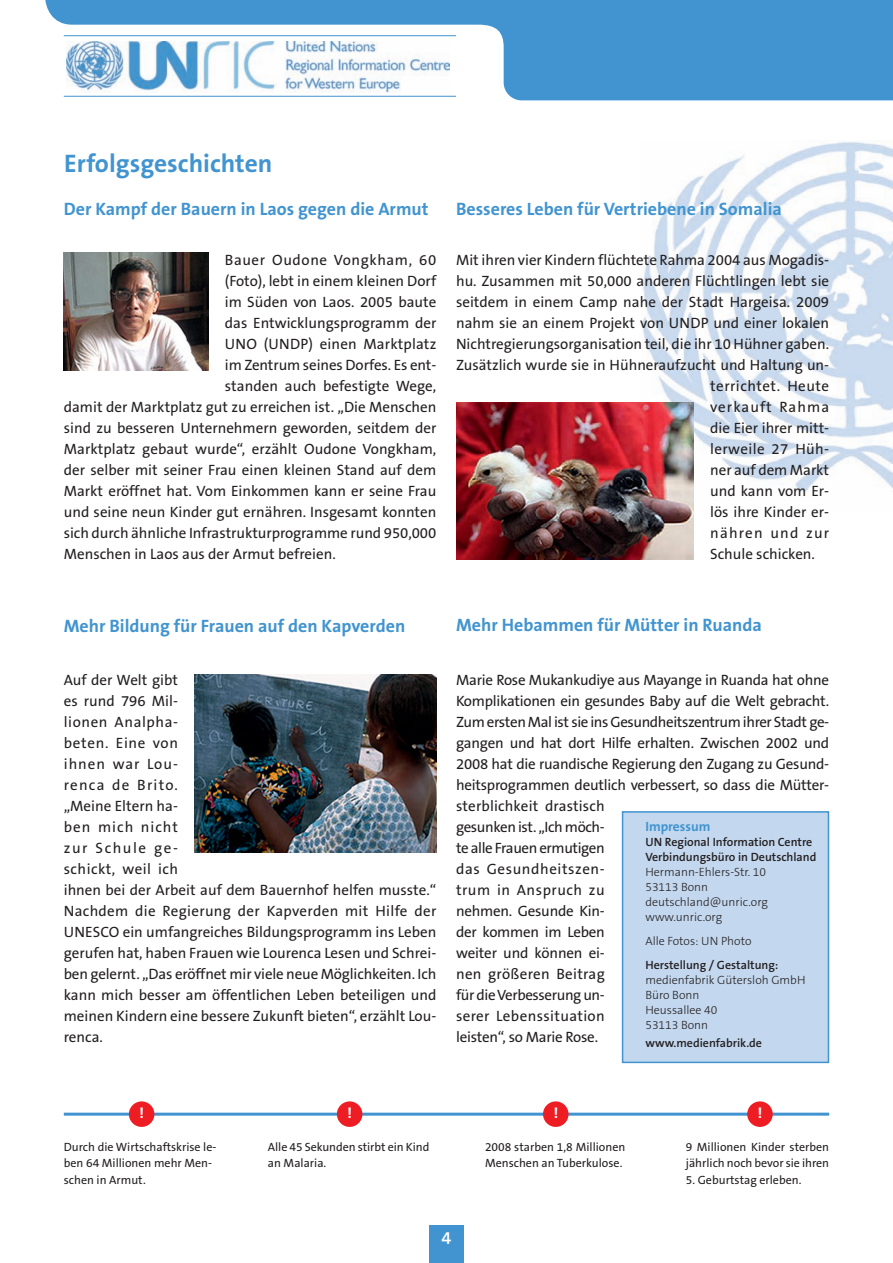
<style>
.page{position:relative;width:893px;height:1263px;background:#fff}
.page>*{position:absolute;margin:0;border:0;box-sizing:border-box;transform-origin:0 0}
.t1{font:700 25.5px "The Sans B7";color:#4194d0}
.t2{font:700 18px "The Sans B7";color:#4194d0}
.t3{font:600 18px "The Sans B6";color:#fff}
.t4{font:15px/21px "The Sans B5 Plain";color:#231f20}
.t5{font:15px "The Sans B5 Plain";letter-spacing:.04em;color:#231f20}
.t6{font:15px "The Sans B5 Plain";letter-spacing:.03em;color:#231f20}
.t7{font:15px "The Sans B5 Plain";letter-spacing:.025em;color:#231f20}
.t8{font:15px "The Sans B5 Plain";letter-spacing:.07em;color:#231f20}
.t9{font:15px "The Sans B5 Plain";letter-spacing:.08em;color:#231f20}
.t10{font:700 15px "Frutiger LT";color:#fff}
.t11{font:700 13.5px "The Sans B7";color:#4194d0}
.t12{font:12px/16.5px "The Sans B5 Plain";color:#231f20}
.t13{font:300 12px/15px "The Sans B3";color:#231f20}
.t14{font:600 12px/15px "The Sans B6";color:#231f20}
</style>
<div class="page">
<img style="left:642px;top:142px;width:251px;height:350px">
<div style="left:429px;top:1225px;width:34px;height:38px;background:#4194d0"></div>
<svg style="left:518px;top:100px;width:375px;height:1px"></svg>
<div style="left:45px;top:0;width:848px;height:100px;background:#4194d0"></div>
<div style="left:0;top:26px;width:470px;height:90px;background:#fff"></div>
<img style="left:67px;top:41px;width:382px;height:52px">
<hr style="left:64px;top:1113px;width:765px;height:3px;background:#4194d0">
<div style="left:129px;top:1101px;width:25px;height:26px;background:#ee1d23;border-radius:50%"></div>
<div style="left:337px;top:1101px;width:25px;height:26px;background:#ee1d23;border-radius:50%"></div>
<div style="left:747px;top:1101px;width:26px;height:26px;background:#ee1d23;border-radius:50%"></div>
<hr style="left:64px;top:35px;width:392px;height:1px;background:#4194d0">
<hr style="left:64px;top:96px;width:392px;height:1px;background:#4194d0">
<div style="left:543px;top:1101px;width:25px;height:26px;background:#ee1d23;border-radius:50%"></div>
<img style="left:195px;top:674px;width:242px;height:179px">
<img style="left:64px;top:252px;width:144px;height:118px">
<img style="left:456px;top:402px;width:238px;height:157px">
<div style="left:623px;top:813px;width:205px;height:249px;background:#c3d7ee"></div>
<div style="left:622px;top:811px;width:207px;height:252px;border:2px solid #4194d0"></div>
<h1 class="t1" style="left:64px;top:150px;width:210px">Erfolgsgeschichten</h1>
<p class="t2" style="left:64px;top:200px;width:366px">Der Kampf der Bauern in Laos gegen die Armut</p>
<p class="t5" style="left:225px;top:252px;width:213px">Bauer Oudone Vongkham, 60</p>
<p class="t4" style="left:225px;top:271px;width:213px">(Foto), lebt in einem kleinen Dorf</p>
<p class="t4" style="left:225px;top:292px;width:213px">im Süden von Laos. 2005 baute</p>
<p class="t4" style="left:225px;top:313px;width:213px">das Entwicklungsprogramm der</p>
<p class="t4" style="left:225px;top:334px;width:213px">UNO (UNDP) einen Marktplatz</p>
<p class="t4" style="left:225px;top:355px;width:213px">im Zentrum seines Dorfes. Es ent-</p>
<p class="t4" style="left:225px;top:376px;width:213px">standen auch befestigte Wege,</p>
<p class="t4" style="left:64px;top:397px;width:374px">damit der Marktplatz gut zu erreichen ist. „Die Menschen</p>
<p class="t4" style="left:64px;top:418px;width:374px">sind zu besseren Unternehmern geworden, seitdem der</p>
<p class="t4" style="left:64px;top:439px;width:374px">Marktplatz gebaut wurde“, erzählt Oudone Vongkham,</p>
<p class="t4" style="left:64px;top:460px;width:374px">der selber mit seiner Frau einen kleinen Stand auf dem</p>
<p class="t4" style="left:64px;top:481px;width:374px">Markt eröffnet hat. Vom Einkommen kann er seine Frau</p>
<p class="t4" style="left:64px;top:502px;width:374px">und seine neun Kinder gut ernähren. Insgesamt konnten</p>
<p class="t4" style="left:64px;top:523px;width:374px">sich durch ähnliche Infrastrukturprogramme rund 950,000</p>
<p class="t4" style="left:64px;top:544px;width:273px">Menschen in Laos aus der Armut befreien.</p>
<p class="t2" style="left:456px;top:200px;width:327px">Besseres Leben für Vertriebene in Somalia</p>
<p class="t4" style="left:456px;top:250px;width:375px">Mit ihren vier Kindern flüchtete Rahma 2004 aus Mogadis-</p>
<p class="t4" style="left:456px;top:271px;width:375px">hu. Zusammen mit 50,000 anderen Flüchtlingen lebt sie</p>
<p class="t4" style="left:456px;top:292px;width:375px">seitdem in einem Camp nahe der Stadt Hargeisa. 2009</p>
<p class="t4" style="left:456px;top:313px;width:375px">nahm sie an einem Projekt von UNDP und einer lokalen</p>
<p class="t4" style="left:456px;top:334px;width:375px">Nichtregierungsorganisation teil, die ihr 10 Hühner gaben.</p>
<p class="t4" style="left:456px;top:355px;width:375px">Zusätzlich wurde sie in Hühneraufzucht und Haltung un-</p>
<p class="t6" style="left:710px;top:378px;width:121px">terrichtet. Heute</p>
<p class="t8" style="left:710px;top:399px;width:121px">verkauft Rahma</p>
<p class="t4" style="left:710px;top:418px;width:121px">die Eier ihrer mitt-</p>
<p class="t7" style="left:710px;top:441px;width:121px">lerweile 27 Hüh-</p>
<p class="t4" style="left:710px;top:460px;width:121px">ner auf dem Markt</p>
<p class="t4" style="left:710px;top:481px;width:121px">und kann vom Er-</p>
<p class="t4" style="left:710px;top:502px;width:121px">lös ihre Kinder er-</p>
<p class="t9" style="left:710px;top:525px;width:121px">nähren und zur</p>
<p class="t4" style="left:710px;top:544px;width:106px">Schule schicken.</p>
<p class="t2" style="left:64px;top:617px;width:343px">Mehr Bildung für Frauen auf den Kapverden</p>
<p class="t4" style="left:64px;top:670px;width:374px">Auf der Welt gibt<br>es rund 796 Mil-<br>lionen Analpha-<br>beten. Eine von<br>ihnen war Lou-<br>renca de Brito.<br>„Meine Eltern ha-<br>ben mich nicht<br>zur Schule ge-<br>schickt, weil ich<br>ihnen bei der Arbeit auf dem Bauernhof helfen musste.“<br>Nachdem die Regierung der Kapverden mit Hilfe der<br>UNESCO ein umfangreiches Bildungsprogramm ins Leben gerufen hat, haben Frauen wie Lourenca Lesen und Schrei&shy;ben gelernt. „Das eröffnet mir viele neue Möglichkeiten. Ich kann mich besser am öffentlichen Leben beteiligen und meinen Kindern eine bessere Zukunft bieten“, erzählt Lou&shy;renca.</p>
<p class="t2" style="left:456px;top:615px;width:307px">Mehr Hebammen für Mütter in Ruanda</p>
<p class="t4" style="left:456px;top:670px;width:375px">Marie Rose Mukankudiye aus Mayange in Ruanda hat ohne Komplikationen ein gesundes Baby auf die Welt gebracht.<br>Zum ersten Mal ist sie ins Gesundheitszentrum ihrer Stadt ge&shy;gangen und hat dort Hilfe erhalten. Zwischen 2002 und 2008 hat die ruandische Regierung den Zugang zu Gesund&shy;heitsprogrammen deutlich verbessert, so dass die Mütter&shy;sterblichkeit drastisch<br>gesunken ist. „Ich möch-<br>te alle Frauen ermutigen<br>das Gesundheitszen-<br>trum in Anspruch zu<br>nehmen. Gesunde Kin-<br>der kommen im Leben<br>weiter und können ei-<br>nen größeren Beitrag<br>für dieVerbesserung un-<br>serer Lebenssituation<br>leisten“, so Marie Rose.</p>
<p class="t11" style="left:645px;top:819px;width:67px">Impressum</p>
<p class="t14" style="left:645px;top:834px;width:173px">UN Regional Information Centre<br>Verbindungsbüro in Deutschland</p>
<p class="t13" style="left:645px;top:865px;width:124px">Hermann-Ehlers-Str. 10<br>53113 Bonn deutschland@unric.org www.unric.org</p>
<p class="t13" style="left:645px;top:934px;width:108px">Alle Fotos: UN Photo</p>
<p class="t14" style="left:645px;top:957px;width:135px">Herstellung / Gestaltung:</p>
<p class="t13" style="left:645px;top:973px;width:162px">medienfabrik Gütersloh GmbH<br>Büro Bonn<br>Heussallee 40<br>53113 Bonn</p>
<p class="t14" style="left:645px;top:1035px;width:118px">www.medienfabrik.de</p>
<p class="t10" style="left:139px;top:1107px;width:7px">!</p>
<p class="t10" style="left:347px;top:1107px;width:7px">!</p>
<p class="t10" style="left:757px;top:1107px;width:7px">!</p>
<p class="t12" style="left:485px;top:1139px;width:142px">2008 starben 1,8 Millionen<br>Menschen an Tuberkulose.</p>
<p class="t10" style="left:553px;top:1107px;width:7px">!</p>
<p class="t12" style="left:64px;top:1139px;width:154px">Durch die Wirtschaftskrise le&shy;ben 64 Millionen mehr Men&shy;schen in Armut.</p>
<p class="t12" style="left:268px;top:1139px;width:163px">Alle 45 Sekunden stirbt ein Kind an Malaria.</p>
<p class="t12" style="left:686px;top:1139px;width:145px">9 Millionen Kinder sterben jährlich noch bevor sie ihren</p>
<p class="t12" style="left:686px;top:1172px;width:117px">5. Geburtstag erleben.</p>
<p class="t3" style="left:442px;top:1228px;width:11px">4</p>
</div>
